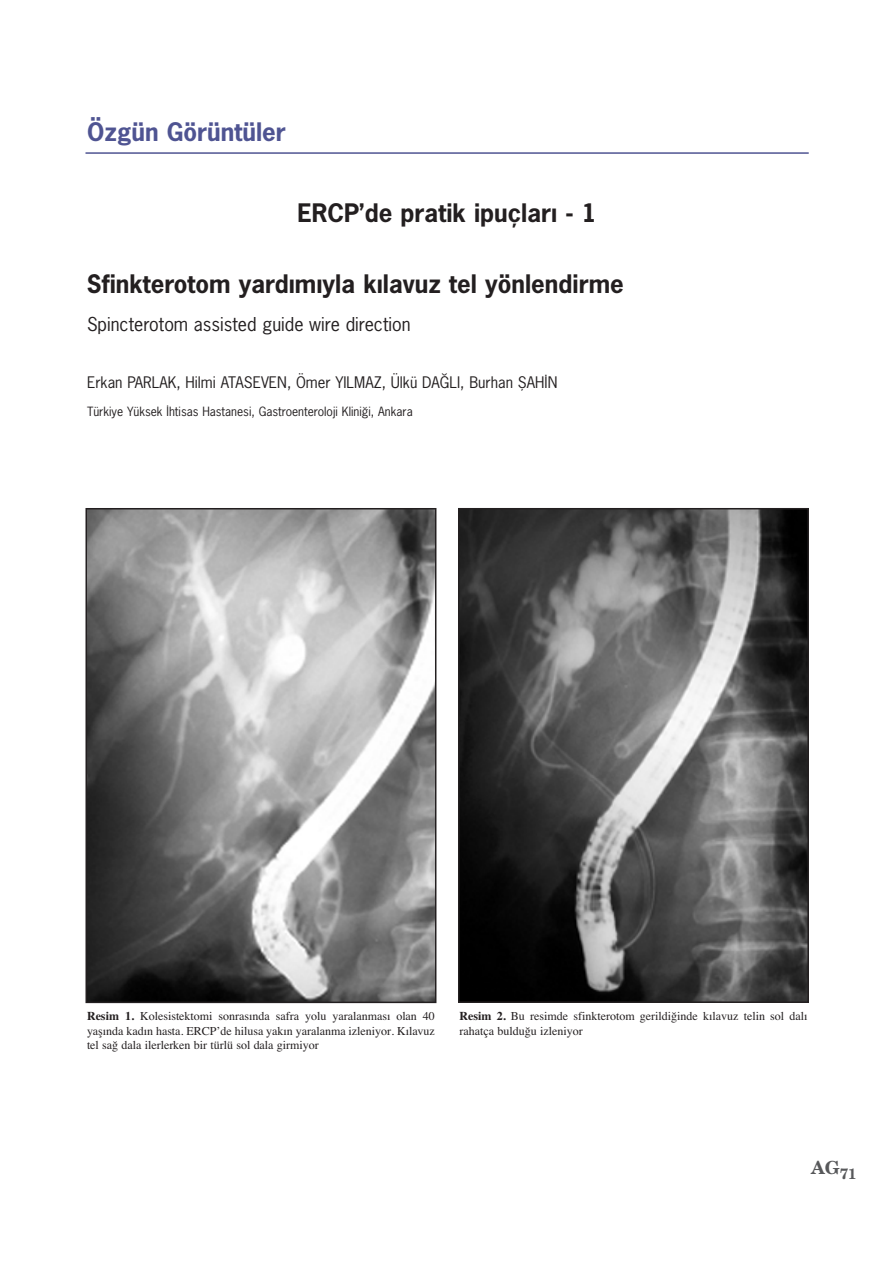
<style>
.page{position:relative;width:893px;height:1263px;background:#fff}
.page>*{position:absolute;margin:0;border:0;box-sizing:border-box;transform-origin:0 0}
.t1{font:700 24px "News Gothic";color:#231f20}
.t2{font:700 24px "News Gothic";color:#4f5492}
.t3{font:18px "News Gothic";color:#231f20}
.t4{font:700 18px "New Century Schlbk TR";color:#57585a}
.t5{font:15px "News Gothic";color:#231f20}
.t6{font:12px/14.4px "Times TR Plain";color:#231f20;text-align:justify}
.t7{font:12px "News Gothic";color:#231f20}
.s1{font-family:"Times TR Bold"}
</style>
<div class="page">
<img style="left:88px;top:511px;width:345px;height:489px">
<div style="left:85px;top:508px;width:351px;height:495px;border:2px solid #231f20"></div>
<hr style="left:85px;top:152px;width:723px;height:2px;background:#4f5492">
<img style="left:461px;top:511px;width:345px;height:489px">
<div style="left:458px;top:508px;width:351px;height:495px;border:2px solid #231f20"></div>
<h1 class="t2" style="left:87px;top:123px;width:200px">Özgün Görüntüler</h1>
<h1 class="t1" style="left:297px;top:204px;width:301px">ERCP’de pratik ipuçları - 1</h1>
<h1 class="t1" style="left:87px;top:274px;width:538px">Sfinkterotom yardımıyla kılavuz tel yönlendirme</h1>
<h2 class="t3" style="left:87px;top:317px;width:325px">Spincterotom assisted guide wire direction</h2>
<p class="t5" style="left:87px;top:377px;width:472px">Erkan PARLAK, Hilmi ATASEVEN, Ömer YILMAZ, Ülkü DAĞLI, Burhan ŞAHİN</p>
<p class="t7" style="left:87px;top:407px;width:327px">Türkiye Yüksek İhtisas Hastanesi, Gastroenteroloji Kliniği, Ankara</p>
<p class="t6" style="left:87px;top:1010px;width:349px"><span class="s1">Resim 1.</span> Kolesistektomi sonras›nda safra yolu yaralanmas› olan 40 yaş›nda kad›n hasta. ERCP’de hilusa yak›n yaralanma izleniyor. K›lavuz tel sağ dala ilerlerken bir türlü sol dala girmiyor</p>
<p class="t6" style="left:459px;top:1010px;width:349px"><span class="s1">Resim 2.</span> Bu resimde sfinkterotom gerildiğinde k›lavuz telin sol dal› rahatça bulduğu izleniyor</p>
<h2 class="t4" style="left:811px;top:1159px;width:47px">AG<sub>71</sub></h2>
</div>
